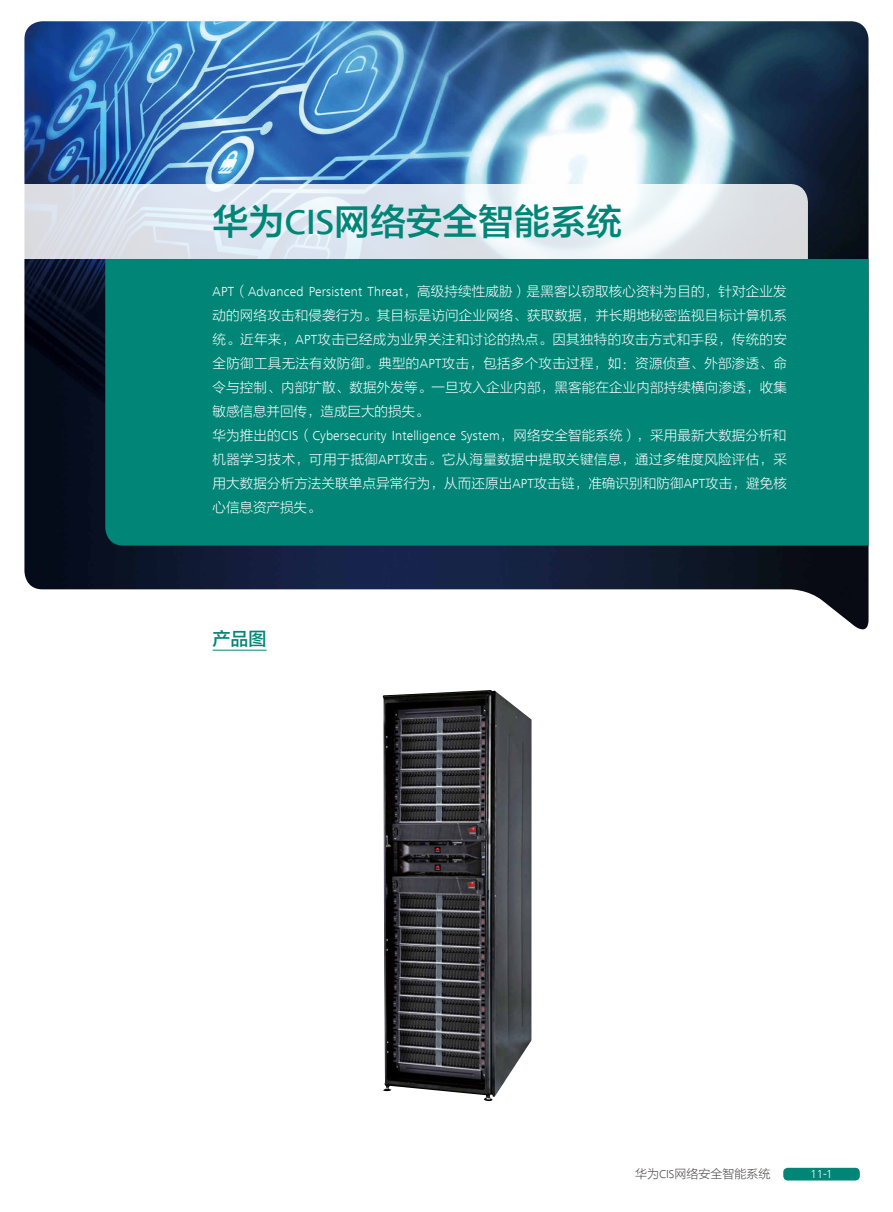
<style>
.page{position:relative;width:893px;height:1212px;background:#fff}
.page>*{position:absolute;margin:0;border:0;box-sizing:border-box;transform-origin:0 0}
.t1{font:36px "FZLTZHK GBK1 0";color:#008577}
.t2{font:18px "FZLTZHK GBK1 0";color:#008577}
.t3{font:13.5px/24px "FZLTXHK GBK1 0";letter-spacing:.01em;color:#fff;text-align:justify}
.t4{font:300 13.5px "Frutiger Next LT";letter-spacing:.01em;color:#fff}
.t5{font:12px "FZLTXHK GBK1 0";color:#4c4948}
.t6{font:300 12px "Frutiger Next LT";color:#fff}
.s1{font-family:"Frutiger Next LT";font-weight:500}
.s2{font-family:"Frutiger Next LT";font-weight:300}
.s3{font-family:"FZLTXHK GBK1 0";font-weight:400}
</style>
<div class="page">
<div style="left:783px;top:1168px;width:77px;height:12px;background:#008577;border-radius:4px"></div>
<img style="left:24px;top:21px;width:844px;height:609px">
<svg style="left:24px;top:184px;width:784px;height:75px"></svg>
<div style="left:105px;top:259px;width:763px;height:286px;background:#008577"></div>
<img style="left:383px;top:690px;width:148px;height:411px">
<hr style="left:213px;top:650px;width:54px;height:1px;background:#008577">
<h1 class="t1" style="left:213px;top:202px;width:411px">华为<span class="s1">CIS</span>网络安全智能系统</h1>
<p class="t3" style="left:213px;top:280px;width:576px"><span class="s2">APT</span>（<span class="s2">Advanced Persistent Threat</span>，高级持续性威胁）是黑客以窃取核心资料为目的，针对企业发动的网络攻击和侵袭行为。其目标是访问企业网络、获取数据，并长期地秘密监视目标计算机系统。近年来，<span class="s2">APT</span>攻击已经成为业界关注和讨论的热点。因其独特的攻击方式和手段，传统的安全防御工具无法有效防御。典型的<span class="s2">APT</span>攻击，包括多个攻击过程，如：资源侦查、外部渗透、命令与控制、内部扩散、数据外发等。一旦攻入企业内部，黑客能在企业内部持续横向渗透，收集敏感信息并回传，造成巨大的损失。</p>
<p class="t4" style="left:213px;top:428px;width:575px"><span class="s3">华为推出的</span>CIS<span class="s3">（</span>Cybersecurity Intelligence System<span class="s3">，网络安全智能系统），采用最新大数据分析和</span></p>
<p class="t3" style="left:213px;top:448px;width:576px">机器学习技术，可用于抵御<span class="s2">APT</span>攻击。它从海量数据中提取关键信息，通过多维度风险评估，采用大数据分析方法关联单点异常行为，从而还原出<span class="s2">APT</span>攻击链，准确识别和防御<span class="s2">APT</span>攻击，避免核心信息资产损失。</p>
<h2 class="t2" style="left:213px;top:629px;width:55px">产品图</h2>
<p class="t5" style="left:635px;top:1168px;width:137px">华为<span class="s2">CIS</span>网络安全智能系统</p>
<p class="t6" style="left:810px;top:1168px;width:24px">11-1</p>
</div>
